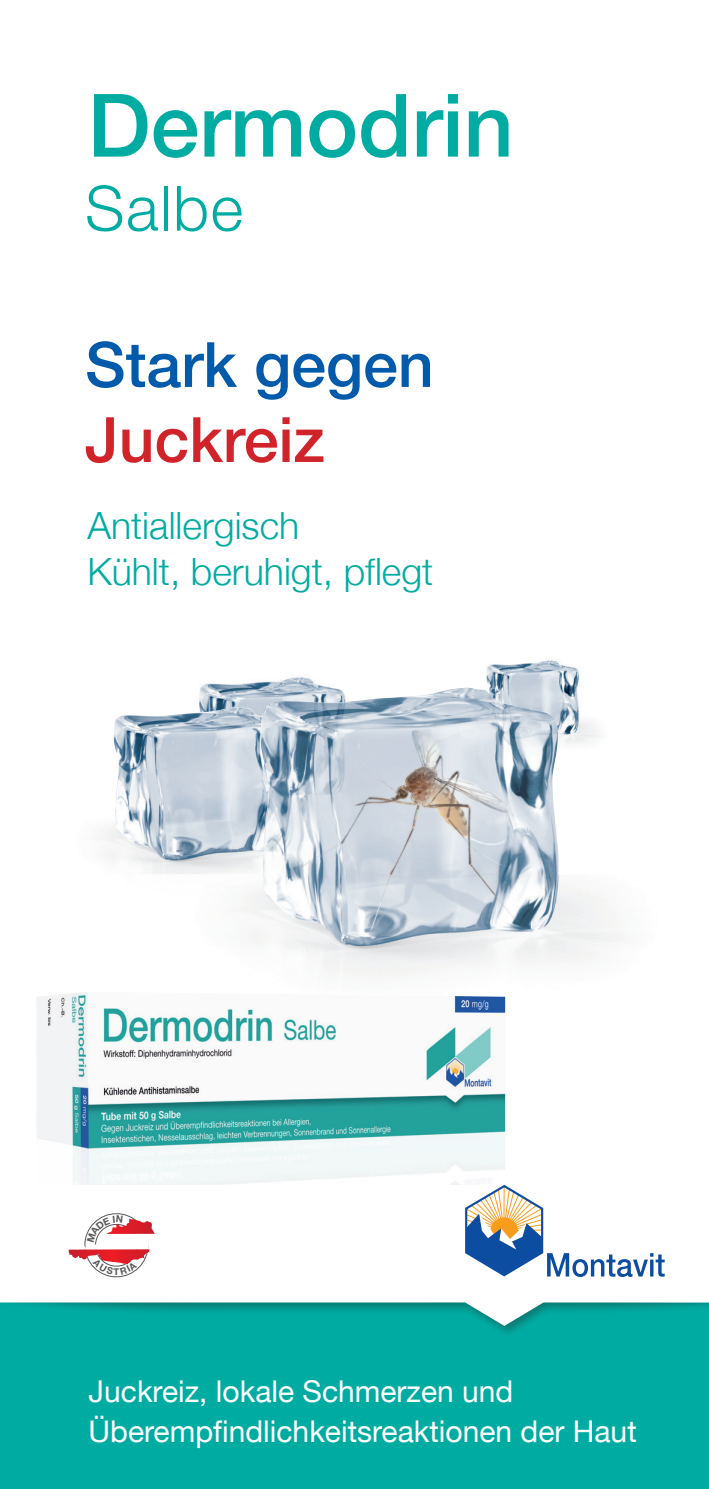
<style>
.page{position:relative;width:709px;height:1489px;background:#fff}
.page>*{position:absolute;margin:0;border:0;box-sizing:border-box;transform-origin:0 0}
.t1{font:500 87.5px "Helvetica Neue";color:#00aca2}
.t2{font:500 62.5px "Helvetica Neue";color:#015aaa}
.t3{font:500 62.5px "Helvetica Neue";color:#d1232a}
.t4{font:300 62.5px "Helvetica Neue";letter-spacing:.025em;color:#00aca2}
.t5{font:300 37.5px/45px "Helvetica Neue";color:#00aca2}
.t6{font:30px/40px "Helvetica Neue";color:#fff}
.t7{font:700 9.5px "Helvetica Neue";color:#57585a}
</style>
<div class="page">
<div style="left:0;top:1192px;width:709px;height:296px;background:#00aca2"></div>
<svg style="left:0;top:1094px;width:709px;height:231px;fill:#fff"></svg>
<img style="left:486px;top:660px;width:94px;height:27px">
<img style="left:103px;top:677px;width:225px;height:185px">
<img style="left:114px;top:707px;width:18px;height:152px">
<img style="left:132px;top:687px;width:493px;height:326px">
<img style="left:36px;top:991px;width:469px;height:193px">
<svg style="left:465px;top:1184px;width:199px;height:92px;background:#cbd4df"></svg>
<svg style="left:68px;top:1210px;width:87px;height:69px;background:#f1cbcd"></svg>
<h1 class="t1" style="left:87px;top:55px;width:428px">Dermodrin</h1>
<h2 class="t4" style="left:85px;top:158px;width:159px">Salbe</h2>
<h2 class="t2" style="left:85px;top:314px;width:350px">Stark gegen</h2>
<h2 class="t3" style="left:85px;top:389px;width:241px">Juckreiz</h2>
<p class="t5" style="left:87px;top:501px;width:347px">Antiallergisch<br>Kühlt, beruhigt, pflegt</p>
<p class="t7" style="left:114px;top:1265px;width:7px">T</p>
<p class="t6" style="left:89px;top:1371px;width:549px">Juckreiz, lokale Schmerzen und<br>Überempfindlichkeitsreaktionen der Haut</p>
</div>
